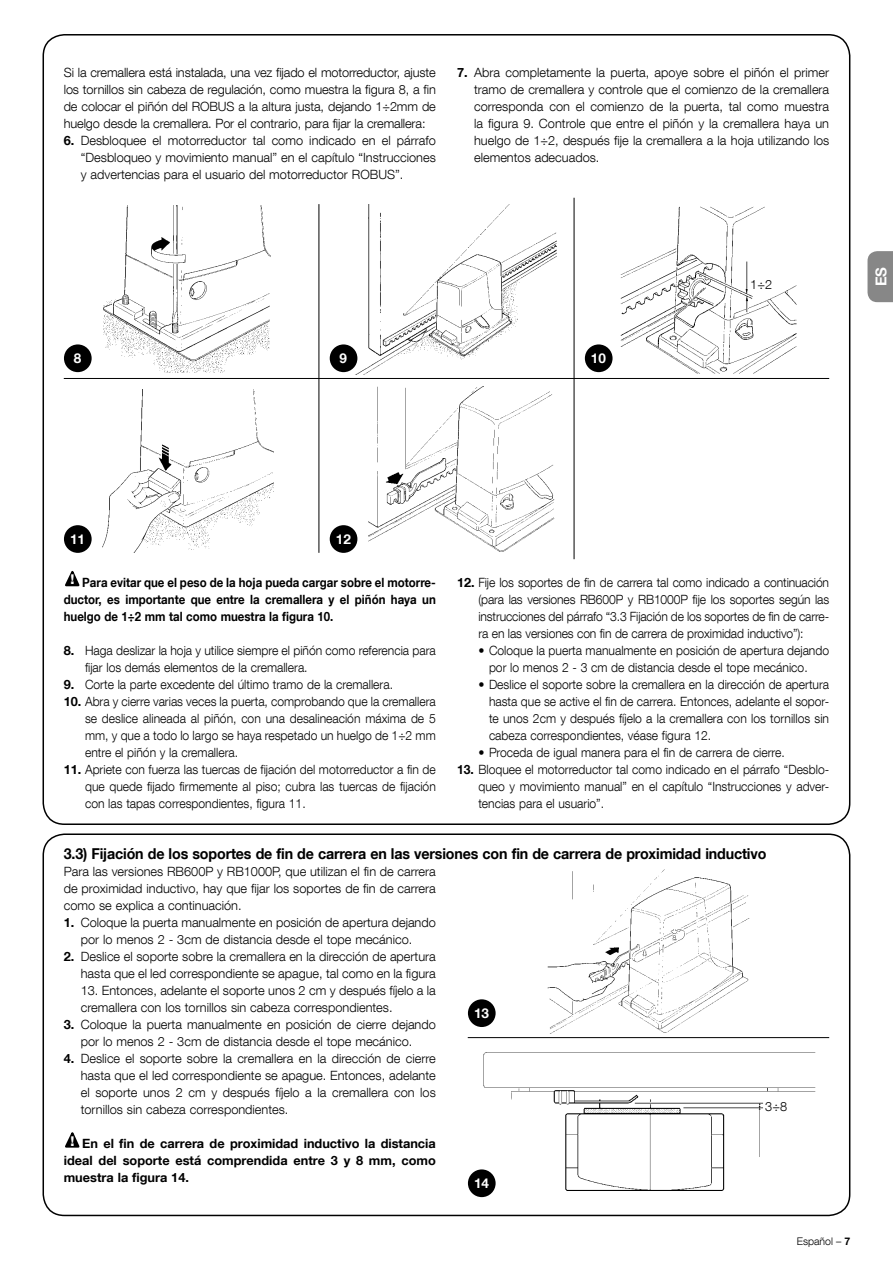
<style>
.page{position:relative;width:893px;height:1263px;background:#fff}
.page>*{position:absolute;margin:0;border:0;box-sizing:border-box;transform-origin:0 0}
.t1{font:700 15px "Helvetica Neue LT Com";letter-spacing:-.01em;color:#000;scale:.95 1}
.t2{font:700 15px "Helvetica Neue LT Com";color:#fff}
.t3{font:700 13.5px "Helvetica Neue LT Com";color:#fff}
.t4{font:300 12.75px/17px "Helvetica Neue LT Com";color:#000;text-align:justify}
.t5{font:300 12.75px/17px "Helvetica Neue LT Com";color:#000;text-align:justify;scale:.95 1}
.t6{font:700 12.75px/17px "Helvetica Neue LT Com";color:#000;text-align:justify;scale:.9 1}
.t7{font:700 12.75px/17px "Helvetica Neue LT Com";color:#000;text-align:justify}
.t8{font:300 10.5px "Helvetica Neue LT Com";color:#000}
.s1{font-weight:700}
</style>
<div class="page">
<svg style="left:867px;top:251px;width:26px;height:51px"></svg>
<div style="left:43px;top:833px;width:807px;height:383px;border:2px solid #000;border-radius:21px"></div>
<svg style="left:65px;top:570px;width:15px;height:17px"></svg>
<img style="left:103px;top:205px;width:168px;height:168px">
<img style="left:350px;top:204px;width:207px;height:170px">
<img style="left:620px;top:206px;width:177px;height:168px">
<hr style="left:319px;top:204px;width:1px;height:349px;background:#000">
<hr style="left:574px;top:198px;width:1px;height:361px;background:#000">
<div style="left:64px;top:344px;width:28px;height:28px;background:#000;border-radius:50%"></div>
<div style="left:330px;top:344px;width:27px;height:28px;background:#000;border-radius:50%"></div>
<div style="left:585px;top:344px;width:28px;height:28px;background:#000;border-radius:50%"></div>
<img style="left:102px;top:389px;width:172px;height:164px">
<div style="left:64px;top:525px;width:28px;height:28px;background:#000;border-radius:50%"></div>
<img style="left:368px;top:386px;width:187px;height:166px">
<div style="left:330px;top:525px;width:27px;height:28px;background:#000;border-radius:50%"></div>
<hr style="left:64px;top:378px;width:765px;height:1px;background:#000">
<svg style="left:65px;top:1132px;width:15px;height:16px"></svg>
<img style="left:548px;top:869px;width:201px;height:165px">
<img style="left:477px;top:1038px;width:343px;height:160px">
<hr style="left:468px;top:1037px;width:361px;height:1px;background:#000">
<div style="left:468px;top:999px;width:28px;height:28px;background:#000;border-radius:50%"></div>
<div style="left:468px;top:1169px;width:28px;height:28px;background:#000;border-radius:50%"></div>
<p class="t4" style="left:64px;top:63px;width:374px">Si la cremallera está instalada, una vez fijado el motorreductor, ajuste los tornillos sin cabeza de regulación, como muestra la figura 8, a fin de colocar el piñón del ROBUS a la altura justa, dejando 1÷2mm de huelgo desde la cremallera. Por el contrario, para fijar la cremallera:</p>
<p class="t4" style="left:81px;top:131px;width:357px;text-indent:-17px"><span class="s1">6.</span> Desbloquee el motorreductor tal como indicado en el párrafo “Desbloqueo y movimiento manual” en el capítulo “Instrucciones y advertencias para el usuario del motorreductor ROBUS”.</p>
<p class="t4" style="left:474px;top:63px;width:357px;text-indent:-17px"><span class="s1">7.</span> Abra completamente la puerta, apoye sobre el piñón el primer tramo de cremallera y controle que el comienzo de la cremallera corresponda con el comienzo de la puerta, tal como muestra la figura 9. Controle que entre el piñón y la cremallera haya un huelgo de 1÷2, después fije la cremallera a la hoja utilizando los elementos adecuados.</p>
<p class="t4" style="left:750px;top:275px;width:23px">1÷2</p>
<p class="t3" style="left:74px;top:350px;width:9px">8</p>
<p class="t3" style="left:340px;top:350px;width:9px">9</p>
<p class="t3" style="left:591px;top:350px;width:17px">10</p>
<p class="t2" style="left:872px;top:286px;width:21px;rotate:-90deg">ES</p>
<p class="t3" style="left:70px;top:531px;width:17px">11</p>
<p class="t3" style="left:336px;top:531px;width:17px">12</p>
<p class="t6" style="left:64px;top:573px;width:415px;text-indent:7px"><sup>!</sup> Para evitar que el peso de la hoja pueda cargar sobre el motorre&shy;ductor, es importante que entre la cremallera y el piñón haya un huelgo de 1÷2 mm tal como muestra la figura 10.</p>
<p class="t5" style="left:85px;top:642px;width:371px;text-indent:-21px"><span class="s1">8.</span> Haga deslizar la hoja y utilice siempre el piñón como referencia para fijar los demás elementos de la cremallera.</p>
<p class="t5" style="left:64px;top:676px;width:348px"><span class="s1">9.</span> Corte la parte excedente del último tramo de la cremallera.</p>
<p class="t5" style="left:85px;top:693px;width:371px;text-indent:-21px"><span class="s1">10.</span> Abra y cierre varias veces la puerta, comprobando que la cremallera se deslice alineada al piñón, con una desalineación máxima de 5 mm, y que a todo lo largo se haya respetado un huelgo de 1÷2 mm entre el piñón y la cremallera.</p>
<p class="t5" style="left:85px;top:761px;width:371px;text-indent:-21px"><span class="s1">11.</span> Apriete con fuerza las tuercas de fijación del motorreductor a fin de que quede fijado firmemente al piso; cubra las tuercas de fijación con las tapas correspondientes, figura 11.</p>
<p class="t5" style="left:478px;top:574px;width:371px;text-indent:-21px"><span class="s1">12.</span> Fije los soportes de fin de carrera tal como indicado a continuación (para las versiones RB600P y RB1000P fije los soportes según las instrucciones del párrafo “3.3 Fijación de los soportes de fin de carre&shy;ra en las versiones con fin de carrera de proximidad inductivo”):</p>
<p class="t5" style="left:489px;top:642px;width:360px;text-indent:-11px">• Coloque la puerta manualmente en posición de apertura dejando por lo menos 2 - 3 cm de distancia desde el tope mecánico.</p>
<p class="t5" style="left:489px;top:676px;width:360px;text-indent:-11px">• Deslice el soporte sobre la cremallera en la dirección de apertura hasta que se active el fin de carrera. Entonces, adelante el sopor&shy;te unos 2cm y después fíjelo a la cremallera con los tornillos sin cabeza correspondientes, véase figura 12.</p>
<p class="t5" style="left:478px;top:744px;width:324px">• Proceda de igual manera para el fin de carrera de cierre.</p>
<p class="t5" style="left:478px;top:761px;width:371px;text-indent:-21px"><span class="s1">13.</span> Bloquee el motorreductor tal como indicado en el párrafo “Desblo&shy;queo y movimiento manual” en el capítulo “Instrucciones y adver&shy;tencias para el usuario”.</p>
<p class="t1" style="left:64px;top:844px;width:741px">3.3) Fijación de los soportes de fin de carrera en las versiones con fin de carrera de proximidad inductivo</p>
<p class="t4" style="left:64px;top:863px;width:374px">Para las versiones RB600P y RB1000P, que utilizan el fin de carrera de proximidad inductivo, hay que fijar los soportes de fin de carrera como se explica a continuación.</p>
<p class="t4" style="left:64px;top:914px;width:374px;text-align:center"><span class="s1">1.</span> Coloque la puerta manualmente en posición de apertura dejando por lo menos 2 - 3cm de distancia desde el tope mecánico.</p>
<p class="t4" style="left:64px;top:948px;width:374px;text-align:right"><span class="s1">2.</span> Deslice el soporte sobre la cremallera en la dirección de apertura hasta que el led correspondiente se apague, tal como en la figura</p>
<p class="t4" style="left:81px;top:982px;width:357px">13. Entonces, adelante el soporte unos 2 cm y después fíjelo a la cremallera con los tornillos sin cabeza correspondientes.</p>
<p class="t4" style="left:64px;top:1016px;width:374px;text-align:center"><span class="s1">3.</span> Coloque la puerta manualmente en posición de cierre dejando por lo menos 2 - 3cm de distancia desde el tope mecánico.</p>
<p class="t4" style="left:81px;top:1050px;width:357px;text-indent:-17px"><span class="s1">4.</span> Deslice el soporte sobre la cremallera en la dirección de cierre hasta que el led correspondiente se apague. Entonces, adelante el soporte unos 2 cm y después fíjelo a la cremallera con los tornillos sin cabeza correspondientes.</p>
<p class="t7" style="left:64px;top:1135px;width:374px;text-indent:7px"><sup>!</sup> En el fin de carrera de proximidad inductivo la distancia ideal del soporte está comprendida entre 3 y 8 mm, como muestra la figura 14.</p>
<p class="t3" style="left:474px;top:1005px;width:17px">13</p>
<p class="t3" style="left:474px;top:1175px;width:17px">14</p>
<p class="t4" style="left:765px;top:1097px;width:23px">3÷8</p>
<p class="t8" style="left:797px;top:1235px;width:55px">Español – <span class="s1">7</span></p>
</div>
